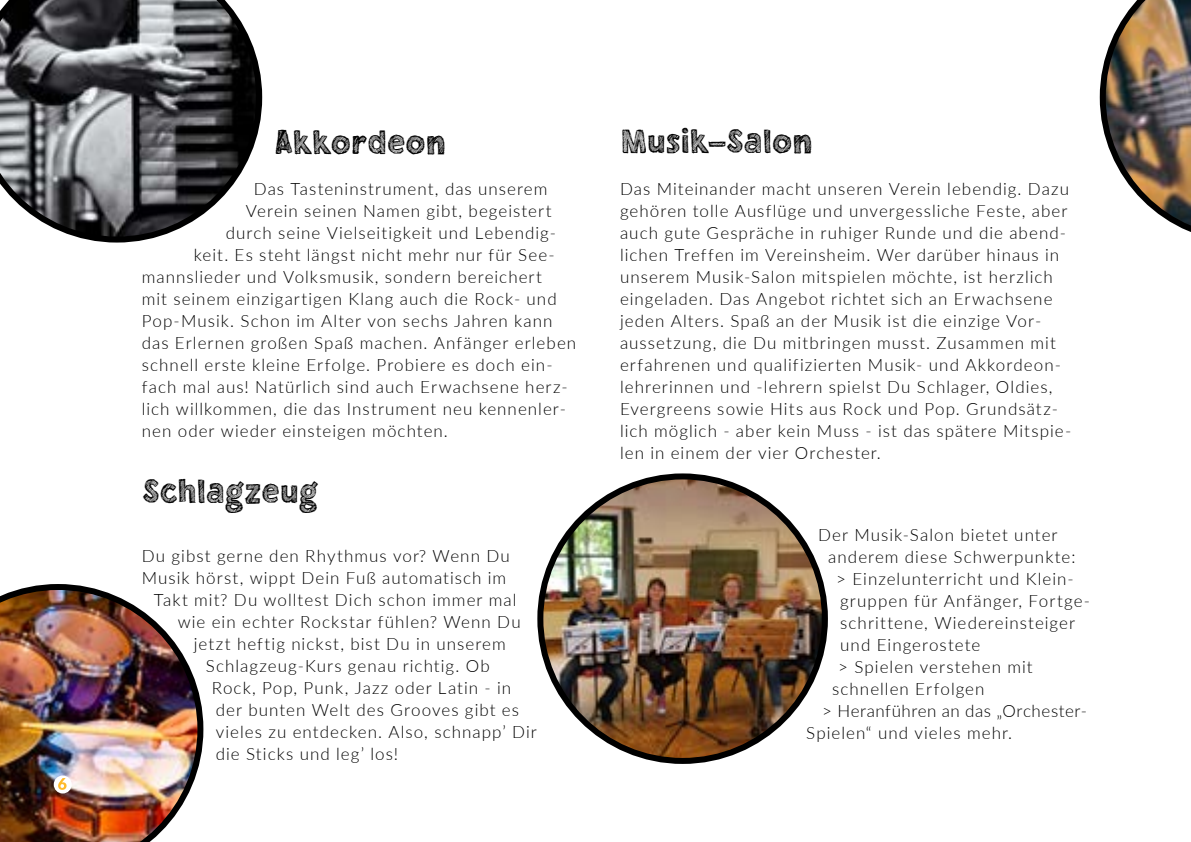
<style>
.page{position:relative;width:1191px;height:842px;background:#fff}
.page>*{position:absolute;margin:0;border:0;box-sizing:border-box;transform-origin:0 0}
.t1{font:42px "Chalkboy";color:#000}
.t2{font:300 17px/22px "Lato";letter-spacing:.06em;color:#000}
.t3{font:300 17px "Lato";letter-spacing:.03em;color:#000}
</style>
<div class="page">
<img style="left:540px;top:476px;width:285px;height:285px;border-radius:142px">
<svg style="left:0;top:0;width:262px;height:243px;background:#6c6d70"></svg>
<img style="left:0;top:584px;width:203px;height:258px">
<img style="left:1099px;top:0;width:92px;height:232px">
<div style="left:54px;top:775px;width:18px;height:18px;background:#fff;border-radius:50%"></div>
<svg style="left:58px;top:778px;width:9px;height:12px"></svg>
<h1 class="t1" style="left:275px;top:121px;width:173px">Akkordeon</h1>
<h1 class="t1" style="left:621px;top:120px;width:193px">Musik-Salon</h1>
<p class="t2" style="left:254px;top:178px;width:295px">Das Tasteninstrument, das unserem</p>
<p class="t2" style="left:246px;top:200px;width:307px">Verein seinen Namen gibt, begeistert</p>
<p class="t2" style="left:226px;top:222px;width:332px">durch seine Vielseitigkeit und Lebendig-</p>
<p class="t2" style="left:194px;top:244px;width:362px">keit. Es steht längst nicht mehr nur für See-</p>
<p class="t2" style="left:142px;top:266px;width:402px">mannslieder und Volksmusik, sondern bereichert</p>
<p class="t2" style="left:142px;top:288px;width:416px">mit seinem einzigartigen Klang auch die Rock- und</p>
<p class="t2" style="left:142px;top:310px;width:412px">Pop-Musik. Schon im Alter von sechs Jahren kann</p>
<p class="t2" style="left:142px;top:332px;width:436px">das Erlernen großen Spaß machen. Anfänger erleben</p>
<p class="t2" style="left:142px;top:354px;width:412px">schnell erste kleine Erfolge. Probiere es doch ein-</p>
<p class="t2" style="left:142px;top:376px;width:427px">fach mal aus! Natürlich sind auch Erwachsene herz-</p>
<p class="t2" style="left:142px;top:397px;width:426px">lich willkommen, die das Instrument neu kennenler-</p>
<p class="t2" style="left:142px;top:419px;width:308px">nen oder wieder einsteigen möchten.</p>
<h1 class="t1" style="left:142px;top:470px;width:177px">Schlagzeug</h1>
<p class="t2" style="left:142px;top:545px;width:369px">Du gibst gerne den Rhythmus vor? Wenn Du</p>
<p class="t2" style="left:142px;top:567px;width:366px">Musik hörst, wippt Dein Fuß automatisch im</p>
<p class="t2" style="left:154px;top:589px;width:364px">Takt mit? Du wolltest Dich schon immer mal</p>
<p class="t2" style="left:178px;top:611px;width:344px">wie ein echter Rockstar fühlen? Wenn Du</p>
<p class="t2" style="left:194px;top:633px;width:313px">jetzt heftig nickst, bist Du in unserem</p>
<p class="t2" style="left:206px;top:655px;width:285px">Schlagzeug-Kurs genau richtig. Ob</p>
<p class="t2" style="left:212px;top:677px;width:301px">Rock, Pop, Punk, Jazz oder Latin - in</p>
<p class="t2" style="left:216px;top:699px;width:305px">der bunten Welt des Grooves gibt es</p>
<p class="t2" style="left:216px;top:721px;width:322px">vieles zu entdecken. Also, schnapp’ Dir</p>
<p class="t2" style="left:216px;top:743px;width:184px">die Sticks und leg’ los!</p>
<p class="t2" style="left:620px;top:178px;width:453px">Das Miteinander macht unseren Verein lebendig. Dazu gehören tolle Ausflüge und unvergessliche Feste, aber auch gute Gespräche in ruhiger Runde und die abend&shy;lichen Treffen im Vereinsheim. Wer darüber hinaus in unserem Musik-Salon mitspielen möchte, ist herzlich eingeladen. Das Angebot richtet sich an Erwachsene jeden Alters. Spaß an der Musik ist die einzige Vor&shy;aussetzung, die Du mitbringen musst. Zusammen mit erfahrenen und qualifizierten Musik- und Akkordeon&shy;lehrerinnen und -lehrern spielst Du Schlager, Oldies, Evergreens sowie Hits aus Rock und Pop. Grundsätz&shy;lich möglich - aber kein Muss - ist das spätere Mitspie&shy;len in einem der vier Orchester.</p>
<p class="t2" style="left:818px;top:523px;width:241px">Der Musik-Salon bietet unter</p>
<p class="t2" style="left:828px;top:545px;width:249px">anderem diese Schwerpunkte:</p>
<p class="t2" style="left:836px;top:567px;width:239px">&gt; Einzelunterricht und Klein-</p>
<p class="t2" style="left:840px;top:589px;width:251px">gruppen für Anfänger, Fortge-</p>
<p class="t2" style="left:840px;top:611px;width:236px">schrittene, Wiedereinsteiger</p>
<p class="t2" style="left:840px;top:633px;width:142px">und Eingerostete</p>
<p class="t2" style="left:838px;top:655px;width:196px">&gt; Spielen verstehen mit</p>
<p class="t2" style="left:832px;top:677px;width:154px">schnellen Erfolgen</p>
<p class="t3" style="left:822px;top:699px;width:266px">&gt; Heranführen an das „Orchester-</p>
<p class="t2" style="left:806px;top:721px;width:207px">Spielen“ und vieles mehr.</p>
</div>
